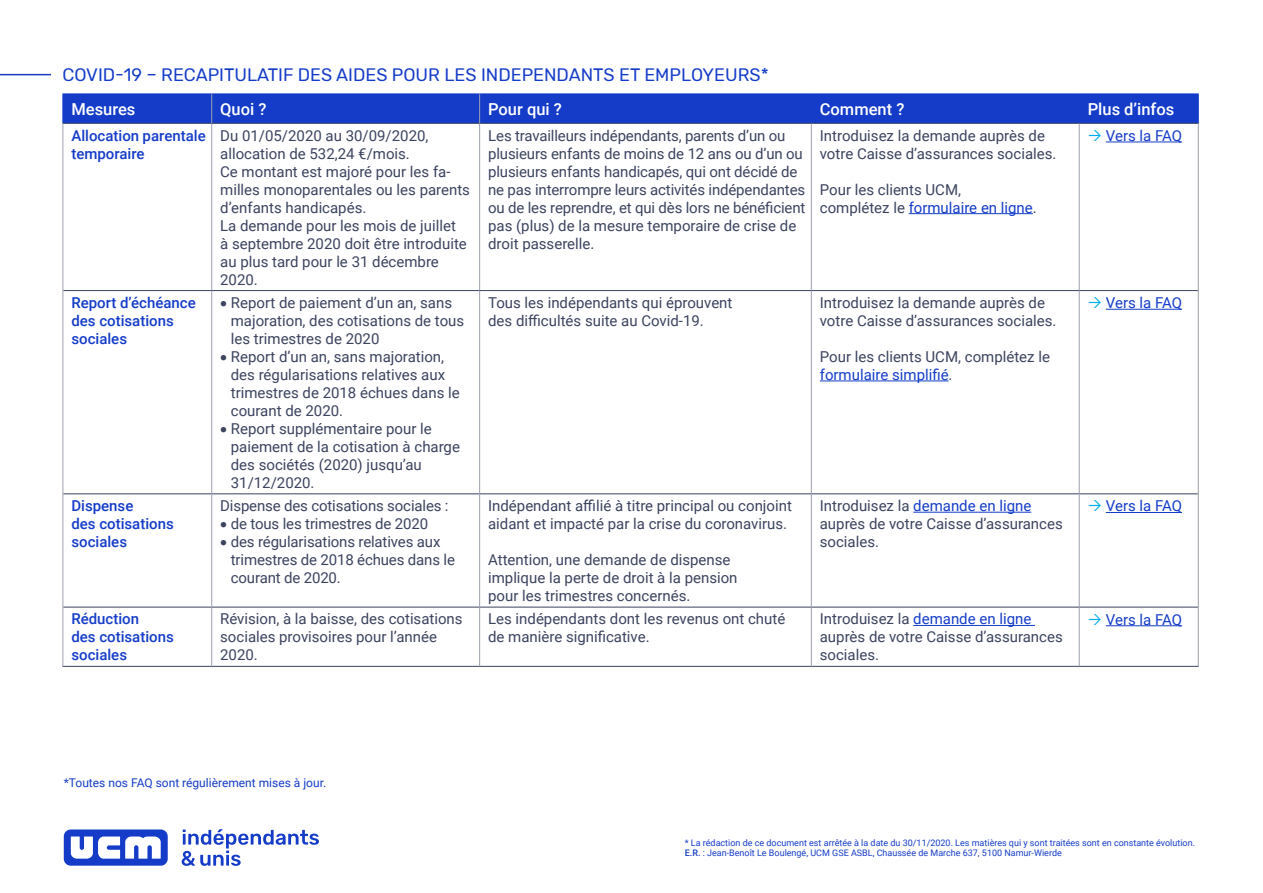
<style>
.page{position:relative;width:1263px;height:893px;background:#fff}
.page>*{position:absolute;margin:0;border:0;box-sizing:border-box;transform-origin:0 0}
.t1{font:18px "Rubik";color:#143cc8}
.t2{font:500 16.5px "Roboto";color:#fff}
.t3{font:15px/18px "Roboto";color:#3b435f}
.t4{font:500 15px/18px "Roboto";color:#143cc8}
.t5{font:15px "Roboto";letter-spacing:-.005em;color:#143cc8}
.t6{font:12px "Roboto";color:#143cc8}
.t7{font:9px/10.8px "Roboto";color:#143cc8}
.s1{color:#143cc8}
.s2{font-weight:500}
</style>
<div class="page">
<div style="left:64px;top:829px;width:104px;height:37px;background:#143cc8;border-radius:7px"></div>
<svg style="left:71px;top:836px;width:90px;height:23px"></svg>
<svg style="left:182px;top:829px;width:137px;height:37px"></svg>
<hr style="left:63px;top:123px;width:149px;height:1px;background:#3b435f">
<hr style="left:212px;top:123px;width:268px;height:1px;background:#3b435f">
<hr style="left:480px;top:123px;width:331px;height:1px;background:#3b435f">
<hr style="left:811px;top:123px;width:268px;height:1px;background:#3b435f">
<hr style="left:1079px;top:123px;width:120px;height:1px;background:#3b435f">
<hr style="left:63px;top:290px;width:149px;height:1px;background:#3b435f">
<hr style="left:212px;top:290px;width:268px;height:1px;background:#3b435f">
<hr style="left:480px;top:290px;width:331px;height:1px;background:#3b435f">
<hr style="left:811px;top:290px;width:268px;height:1px;background:#3b435f">
<hr style="left:1079px;top:290px;width:119px;height:1px;background:#3b435f">
<hr style="left:63px;top:493px;width:149px;height:1px;background:#3b435f">
<hr style="left:212px;top:493px;width:268px;height:1px;background:#3b435f">
<hr style="left:480px;top:493px;width:331px;height:1px;background:#3b435f">
<hr style="left:811px;top:493px;width:268px;height:1px;background:#3b435f">
<hr style="left:1079px;top:493px;width:119px;height:1px;background:#3b435f">
<hr style="left:63px;top:607px;width:149px;height:1px;background:#3b435f">
<hr style="left:212px;top:607px;width:268px;height:1px;background:#3b435f">
<hr style="left:480px;top:607px;width:331px;height:1px;background:#3b435f">
<hr style="left:811px;top:607px;width:268px;height:1px;background:#3b435f">
<hr style="left:1079px;top:607px;width:119px;height:1px;background:#3b435f">
<hr style="left:63px;top:666px;width:149px;height:1px;background:#3b435f">
<hr style="left:212px;top:666px;width:268px;height:1px;background:#3b435f">
<hr style="left:480px;top:666px;width:331px;height:1px;background:#3b435f">
<hr style="left:811px;top:666px;width:268px;height:1px;background:#3b435f">
<hr style="left:1079px;top:666px;width:120px;height:1px;background:#3b435f">
<hr style="left:63px;top:124px;width:1px;height:167px;background:#9da1af">
<hr style="left:211px;top:124px;width:1px;height:166px;background:#9da1af">
<hr style="left:479px;top:124px;width:1px;height:166px;background:#9da1af">
<hr style="left:811px;top:124px;width:1px;height:166px;background:#9da1af">
<hr style="left:1079px;top:124px;width:1px;height:166px;background:#9da1af">
<hr style="left:1198px;top:124px;width:1px;height:167px;background:#9da1af">
<hr style="left:63px;top:291px;width:1px;height:203px;background:#9da1af">
<hr style="left:211px;top:291px;width:1px;height:202px;background:#9da1af">
<hr style="left:479px;top:291px;width:1px;height:202px;background:#9da1af">
<hr style="left:811px;top:291px;width:1px;height:202px;background:#9da1af">
<hr style="left:1079px;top:291px;width:1px;height:202px;background:#9da1af">
<hr style="left:1198px;top:291px;width:1px;height:203px;background:#9da1af">
<hr style="left:63px;top:494px;width:1px;height:113px;background:#9da1af">
<hr style="left:211px;top:494px;width:1px;height:113px;background:#9da1af">
<hr style="left:479px;top:494px;width:1px;height:113px;background:#9da1af">
<hr style="left:811px;top:494px;width:1px;height:113px;background:#9da1af">
<hr style="left:1079px;top:494px;width:1px;height:113px;background:#9da1af">
<hr style="left:1198px;top:494px;width:1px;height:113px;background:#9da1af">
<hr style="left:63px;top:607px;width:1px;height:59px;background:#9da1af">
<hr style="left:211px;top:607px;width:1px;height:59px;background:#9da1af">
<hr style="left:479px;top:607px;width:1px;height:59px;background:#9da1af">
<hr style="left:811px;top:607px;width:1px;height:59px;background:#9da1af">
<hr style="left:1079px;top:607px;width:1px;height:59px;background:#9da1af">
<hr style="left:1198px;top:607px;width:1px;height:59px;background:#9da1af">
<div style="left:63px;top:94px;width:1136px;height:29px;background:#143cc8"></div>
<hr style="left:909px;top:213px;width:124px;height:1px;background:#143cc8">
<hr style="left:1106px;top:142px;width:76px;height:1px;background:#143cc8">
<hr style="left:820px;top:381px;width:128px;height:1px;background:#143cc8">
<hr style="left:1106px;top:309px;width:76px;height:1px;background:#143cc8">
<hr style="left:913px;top:512px;width:118px;height:1px;background:#143cc8">
<hr style="left:1106px;top:512px;width:76px;height:1px;background:#143cc8">
<hr style="left:913px;top:625px;width:122px;height:1px;background:#143cc8">
<hr style="left:1106px;top:625px;width:76px;height:1px;background:#143cc8">
<hr style="left:0;top:74px;width:51px;height:1px;background:#143cc8">
<p class="t1" style="left:63px;top:64px;width:708px">COVID-19 – RECAPITULATIF DES AIDES POUR LES INDEPENDANTS ET EMPLOYEURS*</p>
<p class="t2" style="left:71px;top:97px;width:66px">Mesures</p>
<p class="t2" style="left:220px;top:97px;width:48px">Quoi ?</p>
<p class="t2" style="left:488px;top:97px;width:75px">Pour qui ?</p>
<p class="t2" style="left:820px;top:97px;width:86px">Comment ?</p>
<p class="t2" style="left:1088px;top:97px;width:88px">Plus d’infos</p>
<p class="t4" style="left:71px;top:126px;width:136px">Allocation parentale temporaire</p>
<p class="t3" style="left:220px;top:126px;width:251px">Du 01/05/2020 au 30/09/2020, allocation de 532,24 €/mois.<br>Ce montant est majoré pour les fa&shy;milles monoparentales ou les parents d’enfants handicapés.<br>La demande pour les mois de juillet<br>à septembre 2020 doit être introduite au plus tard pour le 31 décembre<br>2020.</p>
<p class="t3" style="left:488px;top:126px;width:319px">Les travailleurs indépendants, parents d’un ou plusieurs enfants de moins de 12 ans ou d’un ou plusieurs enfants handicapés, qui ont décidé de ne pas interrompre leurs activités indépendantes ou de les reprendre, et qui dès lors ne bénéficient pas (plus) de la mesure temporaire de crise de droit passerelle.</p>
<p class="t3" style="left:820px;top:126px;width:238px">Introduisez la demande auprès de votre Caisse d’assurances sociales.</p>
<p class="t5" style="left:1106px;top:125px;width:78px">Vers la FAQ</p>
<p class="t3" style="left:820px;top:180px;width:218px">Pour les clients UCM,<br>complétez le <span class="s1">formulaire en ligne</span>.</p>
<p class="t4" style="left:71px;top:293px;width:126px">Report d’échéance des cotisations sociales</p>
<p class="t3" style="left:231px;top:293px;width:235px;text-indent:-11px">• Report de paiement d’un an, sans majoration, des cotisations de tous les trimestres de 2020</p>
<p class="t3" style="left:231px;top:347px;width:230px;text-indent:-11px">• Report d’un an, sans majoration, des régularisations relatives aux trimestres de 2018 échues dans le courant de 2020.</p>
<p class="t3" style="left:231px;top:419px;width:231px;text-indent:-11px">• Report supplémentaire pour le paiement de la cotisation à charge des sociétés (2020) jusqu’au<br>31/12/2020.</p>
<p class="t4" style="left:71px;top:496px;width:104px">Dispense<br>des cotisations sociales</p>
<p class="t3" style="left:220px;top:496px;width:230px">Dispense des cotisations sociales :</p>
<p class="t3" style="left:220px;top:514px;width:209px">• de tous les trimestres de 2020</p>
<p class="t3" style="left:231px;top:532px;width:226px;text-indent:-11px">• des régularisations relatives aux trimestres de 2018 échues dans le courant de 2020.</p>
<p class="t3" style="left:488px;top:293px;width:246px">Tous les indépendants qui éprouvent des difficultés suite au Covid-19.</p>
<p class="t3" style="left:820px;top:293px;width:238px">Introduisez la demande auprès de votre Caisse d’assurances sociales.</p>
<p class="t3" style="left:820px;top:347px;width:232px">Pour les clients UCM, complétez le <span class="s1">formulaire simplifié</span>.</p>
<p class="t5" style="left:1106px;top:292px;width:78px">Vers la FAQ</p>
<p class="t3" style="left:488px;top:496px;width:305px">Indépendant affilié à titre principal ou conjoint aidant et impacté par la crise du coronavirus.</p>
<p class="t3" style="left:488px;top:550px;width:251px">Attention, une demande de dispense implique la perte de droit à la pension pour les trimestres concernés.</p>
<p class="t3" style="left:820px;top:496px;width:244px">Introduisez la <span class="s1">demande en ligne </span>auprès de votre Caisse d’assurances sociales.</p>
<p class="t5" style="left:1106px;top:496px;width:78px">Vers la FAQ</p>
<p class="t4" style="left:71px;top:609px;width:104px">Réduction<br>des cotisations sociales</p>
<p class="t3" style="left:220px;top:609px;width:244px">Révision, à la baisse, des cotisations sociales provisoires pour l’année<br>2020.</p>
<p class="t3" style="left:488px;top:609px;width:299px">Les indépendants dont les revenus ont chuté de manière significative.</p>
<p class="t3" style="left:820px;top:609px;width:244px">Introduisez la <span class="s1">demande en ligne </span>auprès de votre Caisse d’assurances sociales.</p>
<p class="t5" style="left:1106px;top:609px;width:78px">Vers la FAQ</p>
<p class="t6" style="left:64px;top:774px;width:264px">*Toutes nos FAQ sont régulièrement mises à jour.</p>
<p class="t7" style="left:685px;top:836px;width:512px">* La rédaction de ce document est arrêtée à la date du 30/11/2020. Les matières qui y sont traitées sont en constante évolution.<br><span class="s2">E.R.</span> : Jean-Benoît Le Boulengé, UCM GSE ASBL, Chaussée de Marche 637, 5100 Namur-Wierde</p>
</div>
